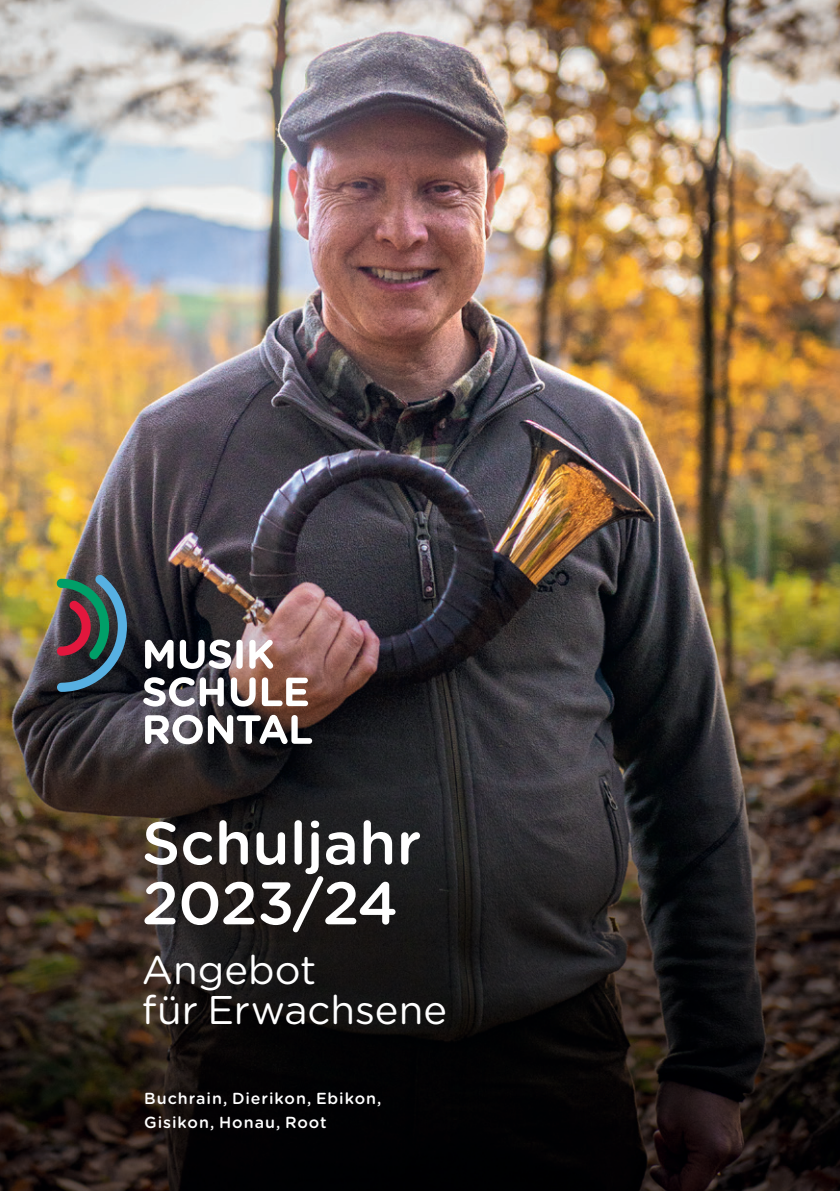
<style>
.page{position:relative;width:840px;height:1191px;background:#fff}
.page>*{position:absolute;margin:0;border:0;box-sizing:border-box;transform-origin:0 0}
.t1{font:500 60px/60px "Gotham Rounded";color:#fff}
.t2{font:40px/40px "Gotham Rounded";color:#fff}
.t3{font:500 16px/24px "Gotham Rounded";letter-spacing:.055em;color:#fff}
</style>
<div class="page">
<img style="left:0;top:0;width:839px;height:480px">
<img style="left:0;top:480px;width:839px;height:711px">
<svg style="left:145px;top:640px;width:28px;height:29px"></svg>
<svg style="left:180px;top:639px;width:51px;height:30px"></svg>
<div style="left:236px;top:640px;width:6px;height:29px;background:#fff;border-radius:3px"></div>
<svg style="left:249px;top:640px;width:24px;height:29px"></svg>
<svg style="left:143px;top:677px;width:81px;height:29px"></svg>
<svg style="left:231px;top:677px;width:24px;height:29px"></svg>
<svg style="left:262px;top:677px;width:46px;height:29px"></svg>
<svg style="left:145px;top:715px;width:167px;height:29px"></svg>
<svg style="left:57px;top:575px;width:70px;height:117px;background:#425258"></svg>
<h1 class="t1" style="left:142px;top:810px;width:281px">Schuljahr<br>2023/24</h1>
<h2 class="t2" style="left:142px;top:948px;width:306px">Angebot<br>für Erwachsene</h2>
<p class="t3" style="left:144px;top:1086px;width:239px">Buchrain, Dierikon, Ebikon,<br>Gisikon, Honau, Root</p>
</div>
